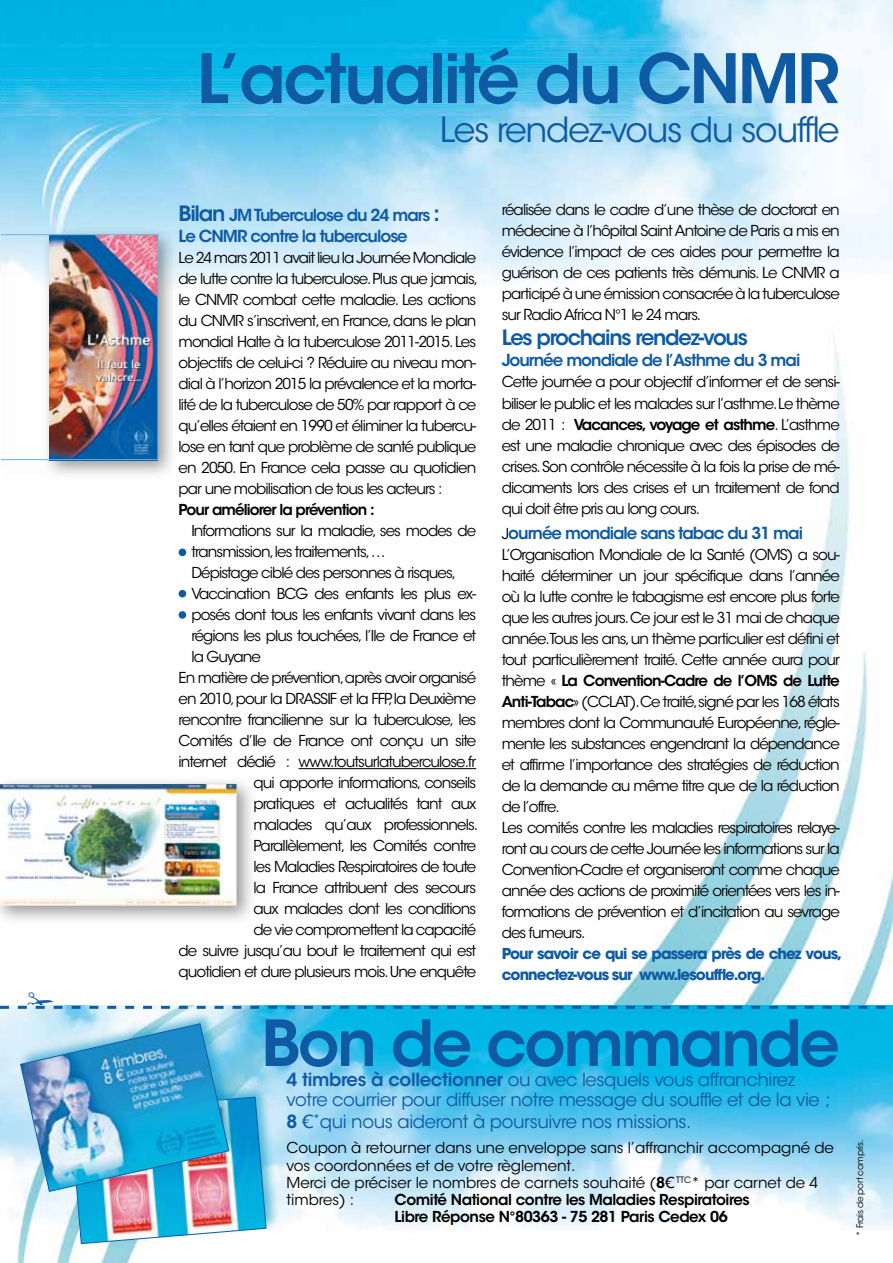
<style>
.page{position:relative;width:893px;height:1263px;background:#fff}
.page>*{position:absolute;margin:0;border:0;box-sizing:border-box;transform-origin:0 0}
.t1{font:600 67.5px "ITC Avant Garde Std";letter-spacing:-.04em;color:#0f5ba3}
.t2{font:600 63px "ITC Avant Garde Std";letter-spacing:-.04em;color:#0f5ba3}
.t3{font:34.5px "ITC Avant Garde Std";letter-spacing:-.04em;color:#0f5ba3}
.t4{font:600 21px "ITC Avant Garde Std";letter-spacing:-.06em;color:#0f5ba3}
.t5{font:18px/19.5px "ITC Avant Garde Std";letter-spacing:-.02em;color:#0f5ba3}
.t6{font:600 16.5px/21px "ITC Avant Garde Std";letter-spacing:-.06em;color:#0f5ba3}
.t7{font:15px/21px "ITC Avant Garde Std";letter-spacing:-.06em;color:#000;text-align:justify}
.t8{font:15px/17.2px "ITC Avant Garde Std";letter-spacing:-.005em;color:#000}
.t9{font:600 15px/17.2px "ITC Avant Garde Std";letter-spacing:-.03em;color:#000}
.t10{font:700 15px/21px "ITC Avant Garde Std";letter-spacing:-.06em;color:#0f5ba3}
.t11{font:600 15px "ITC Avant Garde Std";letter-spacing:-.06em;color:#000}
.t12{font:9px "ITC Avant Garde Std";letter-spacing:-.03em;color:#000}
.s1{font-weight:600}
.s2{font-weight:400;font-size:15px;color:#000}
.s3{font-family:"Verdana"}
.s4{font-size:21px}
</style>
<div class="page">
<img style="left:1px;top:0;width:892px;height:992px">
<hr style="left:298px;top:768px;width:178px;height:1px;background:#000">
<div style="left:0;top:226px;width:177px;height:253px;background:#000;opacity:.4"></div>
<img style="left:50px;top:236px;width:106px;height:222px">
<div style="left:0;top:234px;width:158px;height:226px;border:1px solid #67b3df"></div>
<img style="left:0;top:0;width:1px;height:1263px">
<div style="left:179px;top:549px;width:7px;height:7px;background:#0f5ba3;border-radius:50%"></div>
<div style="left:179px;top:590px;width:7px;height:7px;background:#0f5ba3;border-radius:50%"></div>
<div style="left:179px;top:611px;width:7px;height:8px;background:#0f5ba3;border-radius:50%"></div>
<img style="left:0;top:1009px;width:893px;height:254px">
<div style="left:66px;top:1081px;width:213px;height:164px;background:#0097c5;opacity:.6"></div>
<div style="left:17px;top:1008px;width:225px;height:184px;background:#0097c5;opacity:.6"></div>
<img style="left:20px;top:1023px;width:246px;height:221px">
<div style="left:0;top:775px;width:256px;height:151px;background:#000;opacity:.4"></div>
<img style="left:0;top:784px;width:236px;height:122px">
<svg style="left:0;top:992px;width:893px;height:17px"></svg>
<h1 class="t1" style="left:197px;top:36px;width:491px">L’actualité du cnmr</h1>
<h3 class="t3" style="left:440px;top:108px;width:401px">Les rendez-vous du souffle</h3>
<p class="t7" style="left:502px;top:199px;width:340px">réalisée dans le cadre d’une thèse de doctorat en médecine à l’hôpital Saint Antoine de Paris a mis en évidence l’impact de ces aides pour permettre la guérison de ces patients très démunis. Le CNMR a participé à une émission consacrée à la tuberculose sur Radio Africa N°1 le 24 mars.</p>
<h3 class="t4" style="left:502px;top:324px;width:248px">Les prochains rendez-vous</h3>
<p class="t6" style="left:502px;top:350px;width:300px">Journée mondiale de l’Asthme du 3 mai</p>
<p class="t7" style="left:502px;top:372px;width:340px">Cette journée a pour objectif d’informer et de sensi&shy;biliser le public et les malades sur l’asthme.Le thème de 2011 : <span class="s1">Vacances, voyage et asthme</span>. L’asthme est une maladie chronique avec des épisodes de crises. Son contrôle nécessite à la fois la prise de mé&shy;dicaments lors des crises et un traitement de fond qui doit être pris au long cours.</p>
<p class="t6" style="left:502px;top:522px;width:303px"><span class="s2">J</span>ournée mondiale sans tabac du 31 mai</p>
<p class="t7" style="left:502px;top:544px;width:340px;text-align:left">L’Organisation Mondiale de la Santé (OMS) a sou&shy;haité déterminer un jour spécifique dans l’année où la lutte contre le tabagisme est encore plus forte que les autres jours.Ce jour est le 31 mai de chaque année.Tous les ans, un thème particulier est défini et tout particulièrement traité. Cette année aura pour thème « <span class="s1">La Convention-Cadre de l’OMS de Lutte Anti-Tabac</span>» (CCLAT).Ce traité,signé par les 168 états membres dont la Communauté Européenne, régle&shy;mente les substances engendrant la dépendance et affirme l’importance des stratégies de réduction de la demande au même titre que de la réduction de l’offre.<br>Les comités contre les maladies respiratoires relaye&shy;ront au cours de cette Journée les informations sur la Convention-Cadre et organiseront comme chaque année des actions de proximité orientées vers les in&shy;formations de prévention et d’incitation au sevrage des fumeurs.</p>
<p class="t10" style="left:502px;top:943px;width:342px">Pour savoir ce qui se passera près de chez vous, connectez-vous sur www.lesouffle.org.</p>
<h2 class="t2" style="left:261px;top:1003px;width:580px">Bon de commande</h2>
<p class="t5" style="left:287px;top:1070px;width:546px"><span class="s1">4 timbres à collectionner</span> ou avec lesquels vous affranchirez votre courrier pour diffuser notre message du souffle et de la vie ;</p>
<p class="t5" style="left:287px;top:1112px;width:406px"><span class="s1">8</span> <span class="s3">€</span><sup>*</sup>qui nous aideront à poursuivre nos missions.</p>
<p class="t6" style="left:179px;top:205px;width:263px"><span class="s4">Bilan</span> JM Tuberculose du 24 mars <span class="s4">:<br></span>Le CNMR contre la tuberculose</p>
<p class="t7" style="left:179px;top:247px;width:301px">Le 24 mars 2011 avait lieu la Journée Mondiale de lutte contre la tuberculose. Plus que jamais, le CNMR combat cette maladie. Les actions du CNMR s’inscrivent, en France, dans le plan mondial Halte à la tuberculose 2011-2015. Les objectifs de celui-ci ? Réduire au niveau mon&shy;dial à l’horizon 2015 la prévalence et la morta&shy;lité de la tuberculose de 50% par rapport à ce qu’elles étaient en 1990 et éliminer la tubercu&shy;lose en tant que problème de santé publique en 2050. En France cela passe au quotidien par une mobilisation de tous les acteurs :</p>
<p class="t11" style="left:179px;top:500px;width:198px">Pour améliorer la prévention :</p>
<p class="t7" style="left:191px;top:520px;width:286px">Informations sur la maladie, ses modes de</p>
<p class="t7" style="left:191px;top:541px;width:196px">transmission,les traitements,…</p>
<p class="t7" style="left:191px;top:562px;width:266px">Dépistage ciblé des personnes à risques,</p>
<p class="t7" style="left:191px;top:583px;width:286px">Vaccination BCG des enfants les plus ex-</p>
<p class="t7" style="left:191px;top:604px;width:286px">posés dont tous les enfants vivant dans les</p>
<p class="t7" style="left:191px;top:625px;width:286px">régions les plus touchées, l’Ile de France et</p>
<p class="t7" style="left:191px;top:646px;width:71px">la Guyane</p>
<p class="t7" style="left:179px;top:667px;width:299px">En matière de prévention,après avoir organisé</p>
<p class="t7" style="left:179px;top:688px;width:299px">en 2010, pour la DRASSIF et la FFP, la Deuxième</p>
<p class="t7" style="left:179px;top:709px;width:299px">rencontre francilienne sur la tuberculose, les</p>
<p class="t7" style="left:179px;top:730px;width:299px">Comités d’Ile de France ont conçu un site</p>
<p class="t7" style="left:179px;top:751px;width:299px">internet dédié : www.toutsurlatuberculose.fr</p>
<p class="t7" style="left:253px;top:772px;width:224px">qui apporte informations, conseils</p>
<p class="t7" style="left:253px;top:793px;width:224px">pratiques et actualités tant aux</p>
<p class="t7" style="left:253px;top:814px;width:226px">malades qu’aux professionnels.</p>
<p class="t7" style="left:253px;top:835px;width:224px">Parallèlement, les Comités contre</p>
<p class="t7" style="left:253px;top:856px;width:224px">les Maladies Respiratoires de toute</p>
<p class="t7" style="left:253px;top:877px;width:224px">la France attribuent des secours</p>
<p class="t7" style="left:253px;top:898px;width:224px">aux malades dont les conditions</p>
<p class="t7" style="left:253px;top:919px;width:224px">de vie compromettent la capacité</p>
<p class="t7" style="left:179px;top:940px;width:299px">de suivre jusqu’au bout le traitement qui est</p>
<p class="t7" style="left:179px;top:961px;width:299px">quotidien et dure plusieurs mois. Une enquête</p>
<p class="t8" style="left:287px;top:1139px;width:549px">Coupon à retourner dans une enveloppe sans l’affranchir accompagné de vos coordonnées et de votre règlement.<br>Merci de préciser le nombres de carnets souhaité (<span class="s1">8</span><span class="s3">€</span> <sup>TTC</sup>* par carnet de 4 timbres) :</p>
<p class="t9" style="left:395px;top:1191px;width:357px">Comité National contre les Maladies Respiratoires<br>Libre Réponse N°80363 - 75 281 Paris Cedex 06</p>
<p class="t12" style="left:854px;top:1236px;width:98px;rotate:-90deg">* Frais de port compris.</p>
</div>
